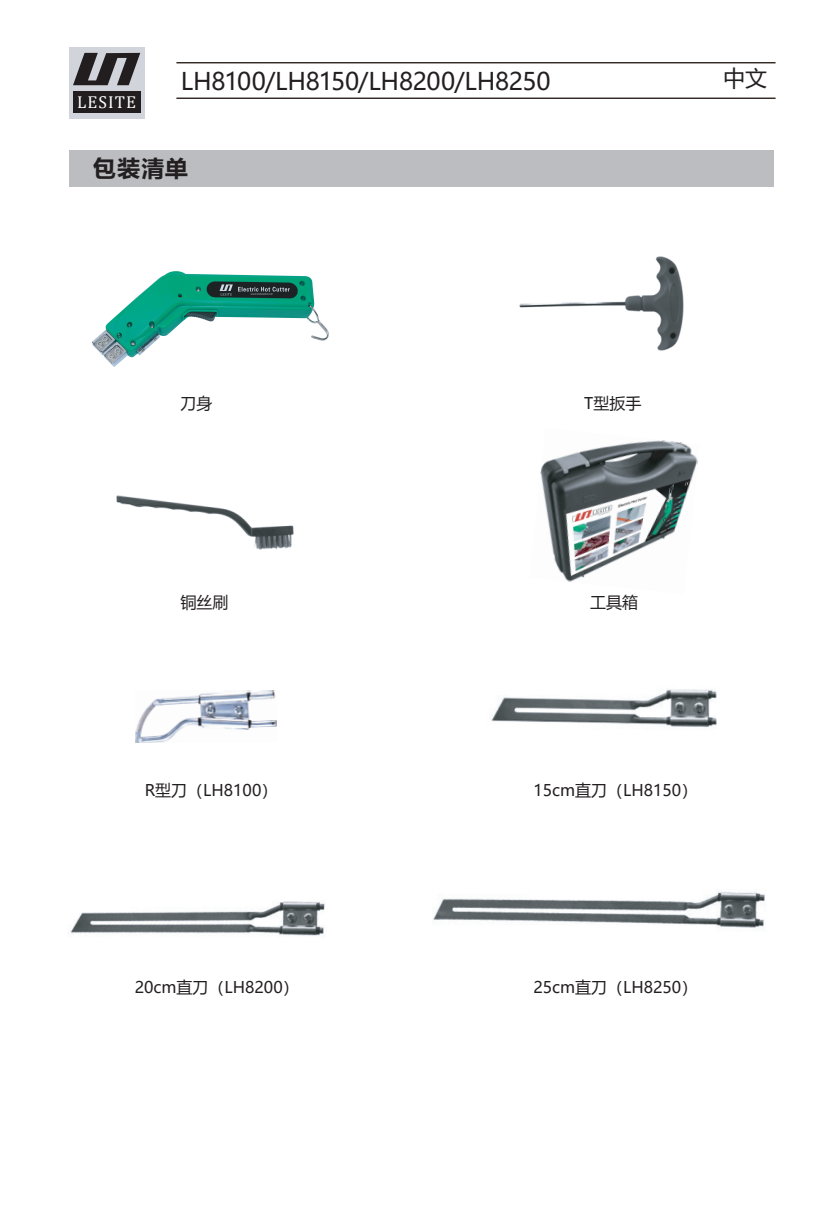
<style>
.page{position:relative;width:828px;height:1225px;background:#fff}
.page>*{position:absolute;margin:0;border:0;box-sizing:border-box;transform-origin:0 0}
.t1{font:24.2px "Microsoft Ya Hei";letter-spacing:-.01em;color:#231f20}
.t2{font:24px "FZLTCHJW GB1 0";color:#231f20}
.t3{font:22px "Microsoft Ya Hei";color:#231f20}
.t4{font:17.2px "Cambria Math";letter-spacing:.06em;color:#fff}
.t5{font:16px "Microsoft Ya Hei";color:#231f20}
</style>
<div class="page">
<div style="left:69px;top:150px;width:704px;height:37px;background:#bcbdc0"></div>
<img style="left:176px;top:62px;width:600px;height:37px">
<div style="left:69px;top:47px;width:75px;height:71px;background:#d1d4da"></div>
<svg style="left:73px;top:53px;width:67px;height:32px"></svg>
<div style="left:73px;top:91px;width:67px;height:22px;background:#221e1f"></div>
<img style="left:93px;top:271px;width:235px;height:95px">
<img style="left:519px;top:256px;width:164px;height:95px">
<img style="left:117px;top:496px;width:176px;height:54px">
<img style="left:540px;top:440px;width:158px;height:142px">
<img style="left:135px;top:690px;width:142px;height:52px">
<img style="left:491px;top:689px;width:226px;height:39px">
<img style="left:68px;top:901px;width:257px;height:35px">
<img style="left:433px;top:892px;width:332px;height:36px">
<p class="t4" style="left:77px;top:92px;width:60px">LESITE</p>
<h1 class="t1" style="left:181px;top:65px;width:371px">LH8100/LH8150/LH8200/LH8250</h1>
<h3 class="t3" style="left:723px;top:63px;width:45px">中文</h3>
<h2 class="t2" style="left:92px;top:155px;width:97px">包装清单</h2>
<p class="t5" style="left:180px;top:392px;width:33px">刀身</p>
<p class="t5" style="left:180px;top:592px;width:49px">铜丝刷</p>
<p class="t5" style="left:584px;top:392px;width:59px">T型扳手</p>
<p class="t5" style="left:590px;top:592px;width:49px">工具箱</p>
<p class="t5" style="left:145px;top:779px;width:134px">R型刀（LH8100）</p>
<p class="t5" style="left:533px;top:779px;width:165px">15cm直刀（LH8150）</p>
<p class="t5" style="left:135px;top:976px;width:165px">20cm直刀（LH8200）</p>
<p class="t5" style="left:533px;top:976px;width:165px">25cm直刀（LH8250）</p>
</div>
